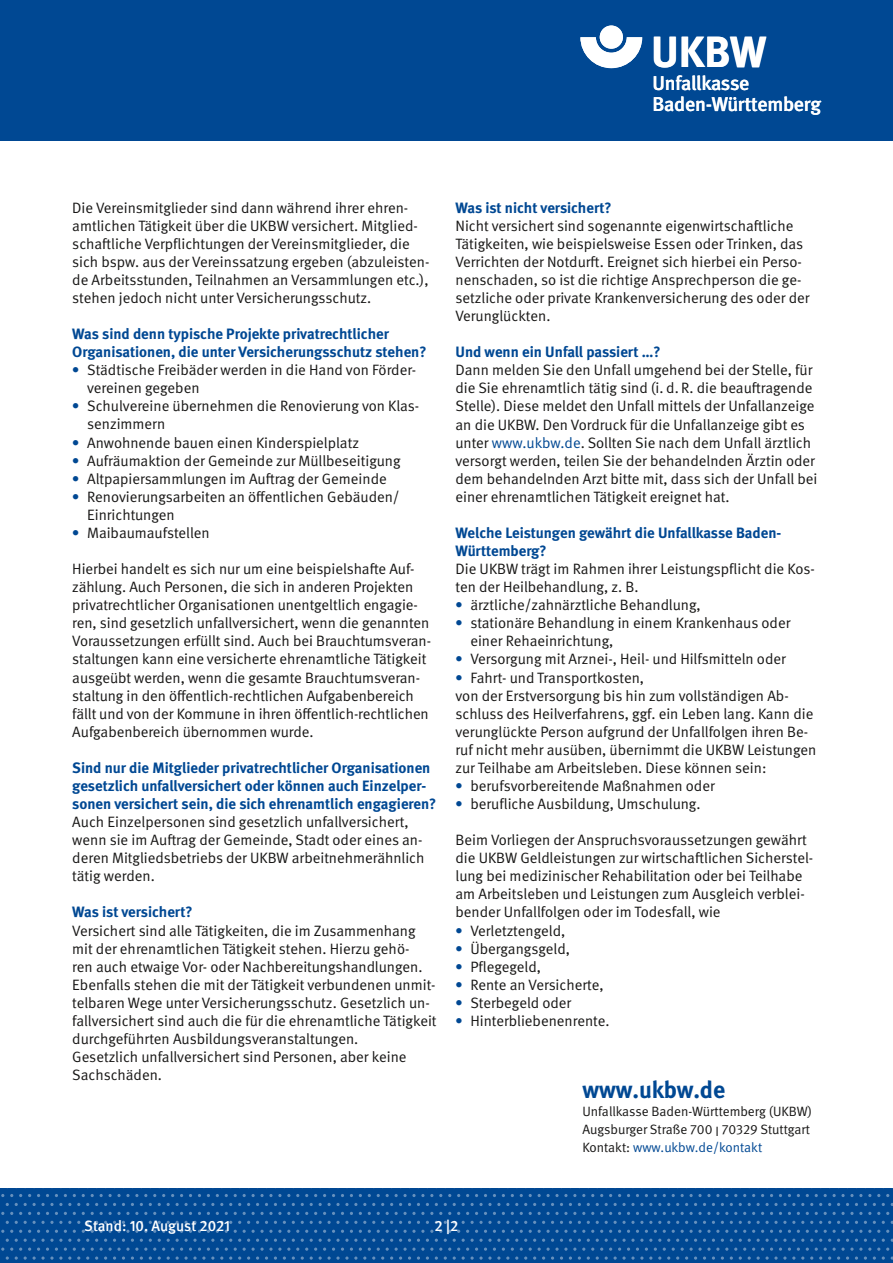
<style>
.page{position:relative;width:893px;height:1263px;background:#fff}
.page>*{position:absolute;margin:0;border:0;box-sizing:border-box;transform-origin:0 0}
.t1{font:700 43.5px "DGUV Meta";color:#fff}
.t2{font:700 24px "DGUV Meta";color:#004893}
.t3{font:500 19.95px "DGUV Meta";letter-spacing:-.015em;color:#fff}
.Fließtext_ohne{font:15px/18px "DGUV Meta";color:#181716}
.Fließtext_bulletpoin{font:15px/18px "DGUV Meta";color:#181716}
.Zwischenüberschrift{font:700 15px/18px "DGUV Meta";color:#004893}
.Fließtext{font:500 15px "DGUV Meta";color:#fff}
.t4{font:13.5px "DGUV Meta";letter-spacing:-.005em;color:#181716}
.t5{font:13.5px "DGUV Meta";color:#004893}
.s1{font-weight:700;color:#004893}
.s2{color:#004893}
.s3{color:#181716}
</style>
<div class="page">
<div style="left:0;top:1188px;width:893px;height:75px;background:#004893"></div>
<svg style="left:243px;top:1194px;width:38px;height:3px"></svg>
<svg style="left:386px;top:1194px;width:47px;height:3px"></svg>
<svg style="left:538px;top:1194px;width:38px;height:3px"></svg>
<svg style="left:681px;top:1194px;width:38px;height:3px"></svg>
<svg style="left:824px;top:1194px;width:38px;height:3px"></svg>
<svg style="left:243px;top:1212px;width:38px;height:3px"></svg>
<svg style="left:386px;top:1212px;width:47px;height:3px"></svg>
<svg style="left:538px;top:1212px;width:38px;height:3px"></svg>
<svg style="left:681px;top:1212px;width:38px;height:3px"></svg>
<svg style="left:824px;top:1212px;width:38px;height:3px"></svg>
<svg style="left:176px;top:1203px;width:38px;height:3px"></svg>
<svg style="left:319px;top:1203px;width:38px;height:3px"></svg>
<svg style="left:462px;top:1203px;width:38px;height:3px"></svg>
<svg style="left:605px;top:1203px;width:38px;height:3px"></svg>
<svg style="left:748px;top:1203px;width:38px;height:3px"></svg>
<svg style="left:176px;top:1221px;width:38px;height:3px"></svg>
<svg style="left:319px;top:1221px;width:38px;height:3px"></svg>
<svg style="left:462px;top:1221px;width:38px;height:3px"></svg>
<svg style="left:605px;top:1221px;width:38px;height:3px"></svg>
<svg style="left:748px;top:1221px;width:38px;height:3px"></svg>
<svg style="left:171px;top:1230px;width:186px;height:30px"></svg>
<svg style="left:359px;top:1230px;width:173px;height:30px"></svg>
<svg style="left:533px;top:1230px;width:186px;height:30px"></svg>
<svg style="left:721px;top:1230px;width:168px;height:30px"></svg>
<svg style="left:100px;top:1194px;width:38px;height:3px"></svg>
<svg style="left:100px;top:1212px;width:38px;height:3px"></svg>
<svg style="left:33px;top:1203px;width:38px;height:3px"></svg>
<svg style="left:33px;top:1221px;width:38px;height:3px"></svg>
<svg style="left:1px;top:1230px;width:169px;height:30px"></svg>
<div style="left:0;top:0;width:893px;height:140px;background:#004893"></div>
<div style="left:600px;top:26px;width:23px;height:23px;background:#fff;border-radius:50%"></div>
<svg style="left:580px;top:37px;width:62px;height:31px"></svg>
<p class="t1" style="left:651px;top:26px;width:117px">UKBW</p>
<p class="t3" style="left:652px;top:71px;width:99px">Unfallkasse</p>
<p class="t3" style="left:652px;top:92px;width:170px">Baden-Württemberg</p>
<p class="Fließtext_ohne" style="left:72px;top:199px;width:359px">Die Vereinsmitglieder sind dann während ihrer ehren&shy;amtlichen Tätigkeit über die UKBW versichert. Mitglied&shy;schaftliche Verpflichtungen der Vereinsmitglieder, die sich bspw. aus der Vereinssatzung ergeben (abzuleisten&shy;de Arbeitsstunden, Teilnahmen an Versammlungen etc.), stehen jedoch nicht unter Versicherungsschutz.</p>
<p class="Zwischenüberschrift" style="left:72px;top:325px;width:356px">Was sind denn typische Projekte privatrechtlicher<br>Organisationen, die unter Versicherungsschutz stehen?</p>
<p class="Fließtext_bulletpoin" style="left:87px;top:361px;width:329px;text-indent:-15px"><span class="s1">•</span> Städtische Freibäder werden in die Hand von Förder&shy;vereinen gegeben</p>
<p class="Fließtext_bulletpoin" style="left:87px;top:398px;width:334px;text-indent:-15px"><span class="s1">•</span> Schulvereine übernehmen die Renovierung von Klas&shy;senzimmern</p>
<p class="Fließtext_bulletpoin" style="left:72px;top:434px;width:288px"><span class="s1">•</span> Anwohnende bauen einen Kinderspielplatz</p>
<p class="Fließtext_bulletpoin" style="left:72px;top:452px;width:330px"><span class="s1">•</span> Aufräumaktion der Gemeinde zur Müllbeseitigung</p>
<p class="Fließtext_bulletpoin" style="left:72px;top:470px;width:316px"><span class="s1">•</span> Altpapiersammlungen im Auftrag der Gemeinde</p>
<p class="Fließtext_bulletpoin" style="left:87px;top:488px;width:314px;text-indent:-15px"><span class="s1">•</span> Renovierungsarbeiten an öffentlichen Gebäuden/<br>Einrichtungen</p>
<p class="Fließtext_bulletpoin" style="left:72px;top:524px;width:139px"><span class="s1">•</span> Maibaumaufstellen</p>
<p class="Fließtext_ohne" style="left:72px;top:560px;width:360px">Hierbei handelt es sich nur um eine beispielshafte Auf&shy;zählung. Auch Personen, die sich in anderen Projekten privatrechtlicher Organisationen unentgeltlich engagie&shy;ren, sind gesetzlich unfallversichert, wenn die genannten Voraussetzungen erfüllt sind. Auch bei Brauchtumsveran&shy;staltungen kann eine versicherte ehrenamtliche Tätigkeit ausgeübt werden, wenn die gesamte Brauchtumsveran&shy;staltung in den öffentlich-rechtlichen Aufgabenbereich fällt und von der Kommune in ihren öffentlich-rechtlichen Aufgabenbereich übernommen wurde.</p>
<p class="Zwischenüberschrift" style="left:72px;top:759px;width:366px">Sind nur die Mitglieder privatrechtlicher Organisationen gesetzlich unfallversichert oder können auch Einzelper&shy;sonen versichert sein, die sich ehrenamtlich engagieren?</p>
<p class="Fließtext_ohne" style="left:72px;top:813px;width:354px">Auch Einzelpersonen sind gesetzlich unfallversichert, wenn sie im Auftrag der Gemeinde, Stadt oder eines an&shy;deren Mitgliedsbetriebs der UKBW arbeitnehmerähnlich tätig werden.</p>
<p class="Zwischenüberschrift" style="left:72px;top:904px;width:122px">Was ist versichert?</p>
<p class="Fließtext_ohne" style="left:72px;top:922px;width:366px">Versichert sind alle Tätigkeiten, die im Zusammenhang mit der ehrenamtlichen Tätigkeit stehen. Hierzu gehö-<br>ren auch etwaige Vor- oder Nachbereitungshandlungen.<br>Ebenfalls stehen die mit der Tätigkeit verbundenen unmit&shy;telbaren Wege unter Versicherungsschutz. Gesetzlich un&shy;fallversichert sind auch die für die ehrenamtliche Tätigkeit durchgeführten Ausbildungsveranstaltungen.</p>
<p class="Fließtext_ohne" style="left:72px;top:1048px;width:336px">Gesetzlich unfallversichert sind Personen, aber keine<br>Sachschäden.</p>
<p class="Zwischenüberschrift" style="left:455px;top:199px;width:158px">Was ist nicht versichert?</p>
<p class="Fließtext_ohne" style="left:455px;top:217px;width:355px">Nicht versichert sind sogenannte eigenwirtschaftliche Tätigkeiten, wie beispielsweise Essen oder Trinken, das Verrichten der Notdurft. Ereignet sich hierbei ein Perso&shy;nenschaden, so ist die richtige Ansprechperson die ge&shy;setzliche oder private Krankenversicherung des oder der Verunglückten.</p>
<p class="Zwischenüberschrift" style="left:455px;top:343px;width:206px">Und wenn ein Unfall passiert …?</p>
<p class="Fließtext_ohne" style="left:455px;top:361px;width:361px">Dann melden Sie den Unfall umgehend bei der Stelle, für die Sie ehrenamtlich tätig sind (i. d. R. die beauftragende<br>Stelle). Diese meldet den Unfall mittels der Unfallanzeige</p>
<p class="Fließtext_ohne" style="left:455px;top:416px;width:363px">an die UKBW. Den Vordruck für die Unfallanzeige gibt es unter <span class="s2">www.ukbw.de</span>. Sollten Sie nach dem Unfall ärztlich versorgt werden, teilen Sie der behandelnden Ärztin oder dem behandelnden Arzt bitte mit, dass sich der Unfall bei einer ehrenamtlichen Tätigkeit ereignet hat.</p>
<p class="Zwischenüberschrift" style="left:455px;top:524px;width:326px">Welche Leistungen gewährt die Unfallkasse Baden-<br>Württemberg?</p>
<p class="Fließtext_ohne" style="left:455px;top:560px;width:361px">Die UKBW trägt im Rahmen ihrer Leistungspflicht die Kos&shy;ten der Heilbehandlung, z. B.</p>
<p class="Fließtext_bulletpoin" style="left:455px;top:596px;width:247px"><span class="s1">•</span> ärztliche/zahnärztliche Behandlung,</p>
<p class="Fließtext_bulletpoin" style="left:470px;top:614px;width:321px;text-indent:-15px"><span class="s1">•</span> stationäre Behandlung in einem Krankenhaus oder einer Rehaeinrichtung,</p>
<p class="Fließtext_bulletpoin" style="left:455px;top:651px;width:332px"><span class="s1">•</span> Versorgung mit Arznei-, Heil- und Hilfsmitteln oder</p>
<p class="Fließtext_bulletpoin" style="left:455px;top:669px;width:190px"><span class="s1">•</span> Fahrt- und Transportkosten,</p>
<p class="Fließtext_ohne" style="left:455px;top:687px;width:362px">von der Erstversorgung bis hin zum vollständigen Ab&shy;schluss des Heilverfahrens, ggf. ein Leben lang. Kann die verunglückte Person aufgrund der Unfallfolgen ihren Be&shy;ruf nicht mehr ausüben, übernimmt die UKBW Leistungen zur Teilhabe am Arbeitsleben. Diese können sein:</p>
<p class="Fließtext_bulletpoin" style="left:455px;top:777px;width:261px"><span class="s1">•</span> berufsvorbereitende Maßnahmen oder</p>
<p class="Fließtext_bulletpoin" style="left:455px;top:795px;width:247px"><span class="s1">•</span> berufliche Ausbildung, Umschulung.</p>
<p class="Fließtext_ohne" style="left:455px;top:831px;width:359px">Beim Vorliegen der Anspruchsvoraussetzungen gewährt die UKBW Geldleistungen zur wirtschaftlichen Sicherstel&shy;lung bei medizinischer Rehabilitation oder bei Teilhabe am Arbeitsleben und Leistungen zum Ausgleich verblei&shy;bender Unfallfolgen oder im Todesfall, wie</p>
<p class="Fließtext_bulletpoin" style="left:455px;top:922px;width:111px"><span class="s1">•</span> Verletztengeld,</p>
<p class="Fließtext_bulletpoin" style="left:455px;top:940px;width:116px"><span class="s1">•</span> Übergangsgeld,</p>
<p class="Fließtext_bulletpoin" style="left:455px;top:958px;width:87px"><span class="s1">•</span> Pflegegeld,</p>
<p class="Fließtext_bulletpoin" style="left:455px;top:976px;width:150px"><span class="s1">•</span> Rente an Versicherte,</p>
<p class="Fließtext_bulletpoin" style="left:455px;top:994px;width:117px"><span class="s1">•</span> Sterbegeld oder</p>
<p class="Fließtext_bulletpoin" style="left:455px;top:1012px;width:156px"><span class="s1">•</span> Hinterbliebenenrente.</p>
<p class="t2" style="left:582px;top:1075px;width:144px">www.ukbw.de</p>
<p class="t4" style="left:582px;top:1103px;width:231px">Unfallkasse Baden-Württemberg (UKBW)</p>
<p class="t4" style="left:582px;top:1121px;width:229px">Augsburger Straße 700 I 70329 Stuttgart</p>
<p class="t5" style="left:582px;top:1139px;width:181px"><span class="s3">Kontakt:</span> www.ukbw.de/kontakt</p>
<p class="Fließtext" style="left:84px;top:1217px;width:147px">Stand: 10. August 2021</p>
<p class="Fließtext" style="left:435px;top:1217px;width:25px">2 |2</p>
</div>
